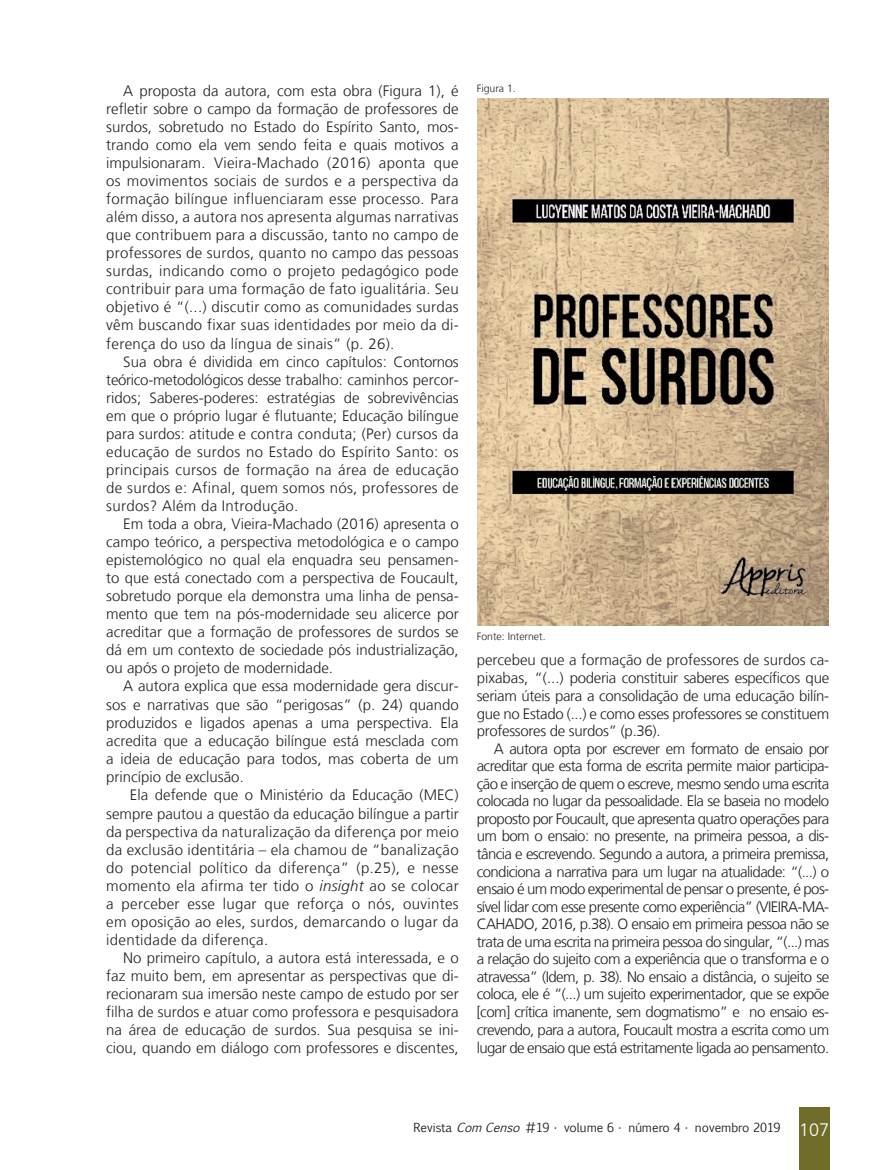
<style>
.page{position:relative;width:893px;height:1170px;background:#fff}
.page>*{position:absolute;margin:0;border:0;box-sizing:border-box;transform-origin:0 0}
.Miolo__10{font:300 15px/18px "Frutiger LT";color:#231f20;text-align:justify}
.t1{font:12px "Euphemia CAS";color:#231f20}
.Legendas{font:300 10.5px "Frutiger LT";color:#231f20}
.s1{font-style:italic}
.s2{font-family:"Frutiger LT";font-weight:300;font-size:18px;color:#fff}
</style>
<div class="page">
<div style="left:799px;top:1107px;width:30px;height:62px;background:#6f6d29"></div>
<img style="left:477px;top:98px;width:352px;height:527px">
<p class="Miolo__10" style="left:106px;top:82px;width:354px;text-indent:17px">A proposta da autora, com esta obra (Figura 1), é refletir sobre o campo da formação de professores de surdos, sobretudo no Estado do Espírito Santo, mos&shy;trando como ela vem sendo feita e quais motivos a impulsionaram. Vieira-Machado (2016) aponta que os movimentos sociais de surdos e a perspectiva da formação bilíngue influenciaram esse processo. Para além disso, a autora nos apresenta algumas narrativas que contribuem para a discussão, tanto no campo de professores de surdos, quanto no campo das pessoas surdas, indicando como o projeto pedagógico pode contribuir para uma formação de fato igualitária. Seu objetivo é “(...) discutir como as comunidades surdas vêm buscando fixar suas identidades por meio da di&shy;ferença do uso da língua de sinais” (p. 26).</p>
<p class="Miolo__10" style="left:106px;top:352px;width:354px;text-indent:17px">Sua obra é dividida em cinco capítulos: Contornos teórico-metodológicos desse trabalho: caminhos percor&shy;ridos; Saberes-poderes: estratégias de sobrevivências em que o próprio lugar é flutuante; Educação bilíngue para surdos: atitude e contra conduta; (Per) cursos da educação de surdos no Estado do Espírito Santo: os principais cursos de formação na área de educação de surdos e: Afinal, quem somos nós, professores de surdos? Além da Introdução.</p>
<p class="Miolo__10" style="left:106px;top:514px;width:354px;text-indent:17px">Em toda a obra, Vieira-Machado (2016) apresenta o campo teórico, a perspectiva metodológica e o campo epistemológico no qual ela enquadra seu pensamen&shy;to que está conectado com a perspectiva de Foucault, sobretudo porque ela demonstra uma linha de pensa&shy;mento que tem na pós-modernidade seu alicerce por acreditar que a formação de professores de surdos se dá em um contexto de sociedade pós industrialização, ou após o projeto de modernidade.</p>
<p class="Miolo__10" style="left:106px;top:677px;width:354px;text-indent:17px">A autora explica que essa modernidade gera discur&shy;sos e narrativas que são “perigosas” (p. 24) quando produzidos e ligados apenas a uma perspectiva. Ela acredita que a educação bilíngue está mesclada com a ideia de educação para todos, mas coberta de um princípio de exclusão.</p>
<p class="Miolo__10" style="left:106px;top:786px;width:354px;text-indent:24px">Ela defende que o Ministério da Educação (MEC) sempre pautou a questão da educação bilíngue a partir da perspectiva da naturalização da diferença por meio da exclusão identitária – ela chamou de “banalização do potencial político da diferença” (p.25), e nesse momento ela afirma ter tido o <span class="s1">insight</span> ao se colocar a perceber esse lugar que reforça o nós, ouvintes em oposição ao eles, surdos, demarcando o lugar da identidade da diferença.</p>
<p class="Miolo__10" style="left:106px;top:949px;width:354px;text-indent:17px">No primeiro capítulo, a autora está interessada, e o faz muito bem, em apresentar as perspectivas que di&shy;recionaram sua imersão neste campo de estudo por ser filha de surdos e atuar como professora e pesquisadora na área de educação de surdos. Sua pesquisa se ini&shy;ciou, quando em diálogo com professores e discentes,</p>
<p class="Legendas" style="left:477px;top:82px;width:41px">Figura 1.</p>
<p class="Legendas" style="left:477px;top:630px;width:70px">Fonte: Internet.</p>
<p class="Miolo__10" style="left:477px;top:651px;width:354px">percebeu que a formação de professores de surdos ca&shy;pixabas, “(...) poderia constituir saberes específicos que seriam úteis para a consolidação de uma educação bilín&shy;gue no Estado (...) e como esses professores se constituem professores de surdos” (p.36).</p>
<p class="Miolo__10" style="left:477px;top:739px;width:354px;line-height:17.5px;text-indent:17px">A autora opta por escrever em formato de ensaio por acreditar que esta forma de escrita permite maior participa&shy;ção e inserção de quem o escreve, mesmo sendo uma escrita colocada no lugar da pessoalidade. Ela se baseia no modelo proposto por Foucault, que apresenta quatro operações para um bom o ensaio: no presente, na primeira pessoa, a dis&shy;tância e escrevendo. Segundo a autora, a primeira premissa, condiciona a narrativa para um lugar na atualidade: “(...) o ensaio é um modo experimental de pensar o presente, é pos&shy;sível lidar com esse presente como experiência” (VIEIRA-MA-CAHADO, 2016, p.38). O ensaio em primeira pessoa não se trata de uma escrita na primeira pessoa do singular, “(...) mas a relação do sujeito com a experiência que o transforma e o atravessa” (Idem, p. 38). No ensaio a distância, o sujeito se coloca, ele é “(...) um sujeito experimentador, que se expõe [com] crítica imanente, sem dogmatismo” e no ensaio es&shy;crevendo, para a autora, Foucault mostra a escrita como um lugar de ensaio que está estritamente ligada ao pensamento.</p>
<p class="t1" style="left:413px;top:1119px;width:417px">Revista <span class="s1">ComCenso</span> #19 • volume 6 • número 4 • novembro 2019 <span class="s2">107</span></p>
</div>
